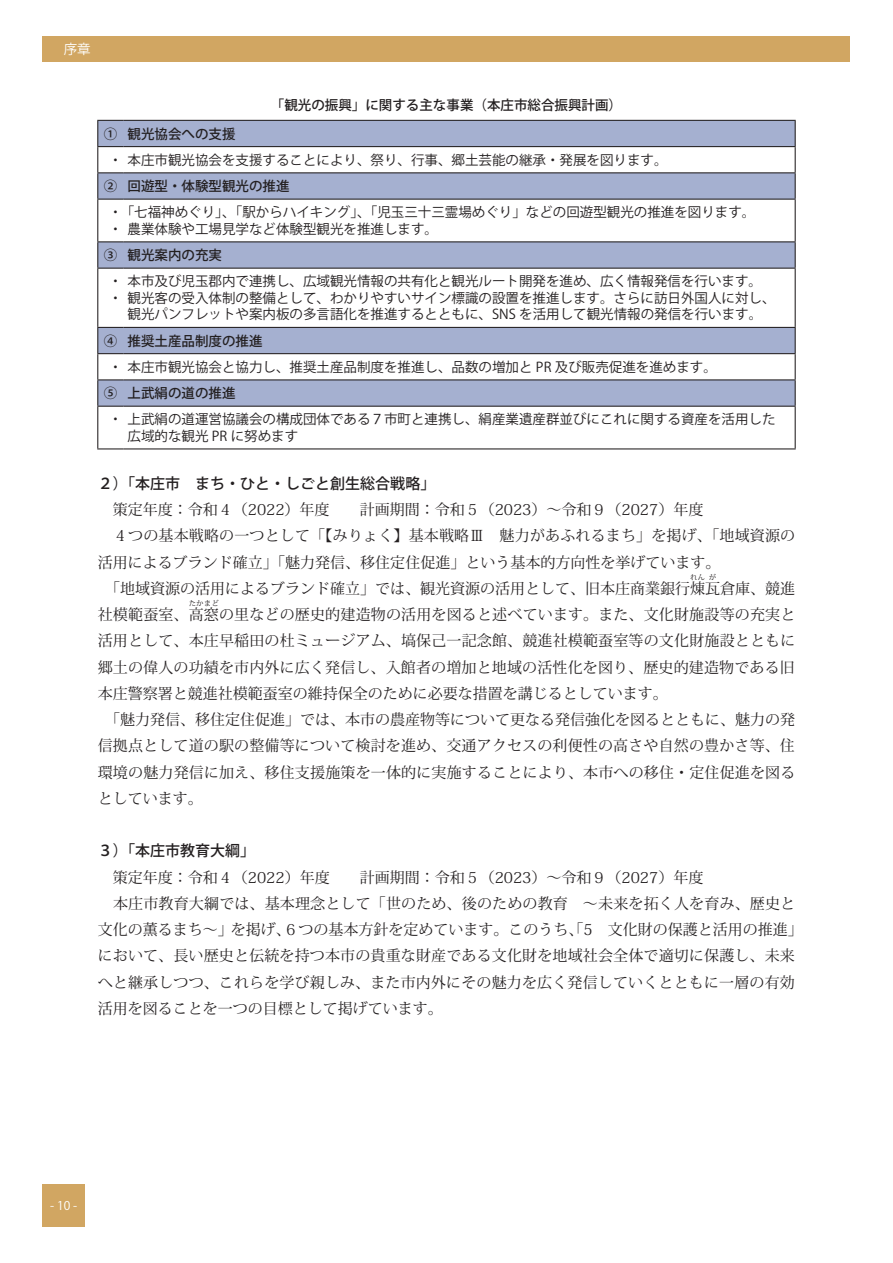
<style>
.page{position:relative;width:893px;height:1263px;background:#fff}
.page>*{position:absolute;margin:0;border:0;box-sizing:border-box;transform-origin:0 0}
.t1{font:15px/26.2px "Koz Min Pro";letter-spacing:.01em;color:#231f20}
.t2{font:500 15px "Koz Go Pro";color:#231f20}
.t3{font:13.5px/16.5px "Koz Go Pro";color:#231f20;text-align:center}
.t4{font:500 13.5px "Koz Go Pro";color:#231f20}
.t5{font:13.5px "Koz Go Pro";color:#fff}
.t6{font:12px "Koz Go Pro";color:#fff}
.t7{font:7.5px "Koz Min Pro";letter-spacing:.005em;color:#231f20}
.s1{font-family:"Koz Min Pro"}
</style>
<div class="page">
<div style="left:43px;top:1184px;width:42px;height:43px;background:#d1a662"></div>
<div style="left:43px;top:36px;width:807px;height:26px;background:#d1a662"></div>
<svg style="left:97px;top:120px;width:699px;height:80px"></svg>
<hr style="left:97px;top:200px;width:1px;height:41px;background:#231f20">
<hr style="left:123px;top:199px;width:673px;height:1px;background:#231f20">
<hr style="left:795px;top:200px;width:1px;height:41px;background:#231f20">
<svg style="left:97px;top:241px;width:699px;height:28px;background:#9ea8c6"></svg>
<hr style="left:97px;top:269px;width:1px;height:58px;background:#231f20">
<hr style="left:123px;top:268px;width:673px;height:1px;background:#231f20">
<hr style="left:795px;top:269px;width:1px;height:58px;background:#231f20">
<svg style="left:97px;top:327px;width:699px;height:80px"></svg>
<hr style="left:97px;top:407px;width:1px;height:41px;background:#231f20">
<hr style="left:123px;top:406px;width:673px;height:1px;background:#231f20">
<hr style="left:795px;top:407px;width:1px;height:41px;background:#231f20">
<svg style="left:97px;top:448px;width:26px;height:1px"></svg>
<hr style="left:123px;top:448px;width:673px;height:1px;background:#231f20">
<p class="t5" style="left:64px;top:40px;width:28px">序章</p>
<p class="t4" style="left:271px;top:96px;width:352px">「観光の振興」に関する主な事業（本庄市総合振興計画）</p>
<p class="t4" style="left:104px;top:125px;width:133px">① 観光協会への支援</p>
<p class="t3" style="left:109px;top:152px;width:560px"><span class="s1">・</span>本庄市観光協会を支援することにより、祭り、行事、郷土芸能の継承・発展を図ります。</p>
<p class="t4" style="left:104px;top:177px;width:187px">② 回遊型・体験型観光の推進</p>
<p class="t3" style="left:109px;top:205px;width:648px"><span class="s1">・</span>「七福神めぐり」、「駅からハイキング」、「児玉三十三霊場めぐり」などの回遊型観光の推進を図ります。</p>
<p class="t3" style="left:109px;top:221px;width:331px"><span class="s1">・</span>農業体験や工場見学など体験型観光を推進します。</p>
<p class="t4" style="left:104px;top:247px;width:120px">③ 観光案内の充実</p>
<p class="t3" style="left:109px;top:274px;width:655px"><span class="s1">・</span>本市及び児玉郡内で連携し、広域観光情報の共有化と観光ルート開発を進め、広く情報発信を行います。</p>
<p class="t3" style="left:109px;top:290px;width:668px"><span class="s1">・</span>観光客の受入体制の整備として、わかりやすいサイン標識の設置を推進します。さらに訪日外国人に対し、観光パンフレットや案内板の多言語化を推進するとともに、SNS を活用して観光情報の発信を行います。</p>
<p class="t4" style="left:104px;top:332px;width:160px">④ 推奨土産品制度の推進</p>
<p class="t3" style="left:109px;top:359px;width:609px"><span class="s1">・</span>本庄市観光協会と協力し、推奨土産品制度を推進し、品数の増加と PR 及び販売促進を進めます。</p>
<p class="t4" style="left:104px;top:385px;width:133px">⑤ 上武絹の道の推進</p>
<p class="t3" style="left:109px;top:412px;width:668px"><span class="s1">・</span>上武絹の道運営協議会の構成団体である７市町と連携し、絹産業遺産群並びにこれに関する資産を活用した</p>
<p class="t3" style="left:128px;top:428px;width:172px">広域的な観光 PR に努めます</p>
<p class="t2" style="left:98px;top:474px;width:339px">２）「本庄市　まち・ひと・しごと創生総合戦略」</p>
<p class="t1" style="left:98px;top:496px;width:699px">　策定年度：令和４（2022）年度　　計画期間：令和５（2023）～令和９（2027）年度<br>　４つの基本戦略の一つとして「【みりょく】基本戦略Ⅲ　魅力があふれるまち」を掲げ、「地域資源の活用によるブランド確立」「魅力発信、移住定住促進」という基本的方向性を挙げています。<br>　「地域資源の活用によるブランド確立」では、観光資源の活用として、旧本庄商業銀行煉瓦倉庫、競進</p>
<p class="t7" style="left:690px;top:572px;width:16px">れん</p>
<p class="t7" style="left:709px;top:572px;width:9px">が</p>
<p class="t1" style="left:98px;top:601px;width:699px">社模範蚕室、高窓の里などの歴史的建造物の活用を図ると述べています。また、文化財施設等の充実と</p>
<p class="t7" style="left:189px;top:598px;width:32px">たかまど</p>
<p class="t1" style="left:98px;top:627px;width:699px">活用として、本庄早稲田の杜ミュージアム、塙保己一記念館、競進社模範蚕室等の文化財施設とともに郷土の偉人の功績を市内外に広く発信し、入館者の増加と地域の活性化を図り、歴史的建造物である旧本庄警察署と競進社模範蚕室の維持保全のために必要な措置を講じるとしています。<br>　「魅力発信、移住定住促進」では、本市の農産物等について更なる発信強化を図るとともに、魅力の発信拠点として道の駅の整備等について検討を進め、交通アクセスの利便性の高さや自然の豊かさ等、住環境の魅力発信に加え、移住支援施策を一体的に実施することにより、本市への移住・定住促進を図るとしています。</p>
<p class="t2" style="left:98px;top:841px;width:159px">３）「本庄市教育大綱」</p>
<p class="t1" style="left:98px;top:863px;width:706px">　策定年度：令和４（2022）年度　　計画期間：令和５（2023）～令和９（2027）年度<br>　本庄市教育大綱では、基本理念として「世のため、後のための教育　～未来を拓く人を育み、歴史と文化の薫るまち～」を掲げ、６つの基本方針を定めています。このうち、「5　文化財の保護と活用の推進」において、長い歴史と伝統を持つ本市の貴重な財産である文化財を地域社会全体で適切に保護し、未来へと継承しつつ、これらを学び親しみ、また市内外にその魅力を広く発信していくとともに一層の有効活用を図ることを一つの目標として掲げています。</p>
<p class="t6" style="left:50px;top:1198px;width:28px">- 10 -</p>
</div>
